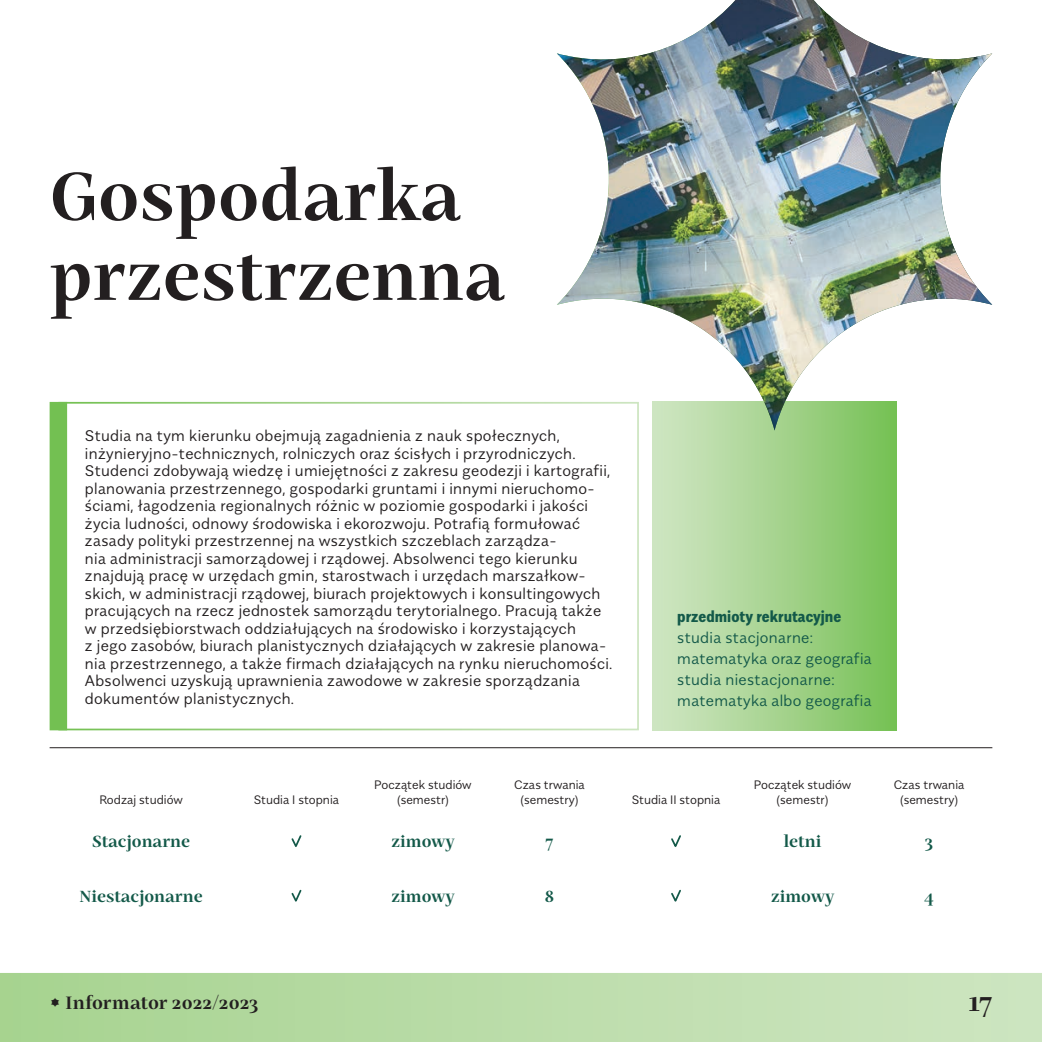
<style>
.page{position:relative;width:1042px;height:1042px;background:#fff}
.page>*{position:absolute;margin:0;border:0;box-sizing:border-box;transform-origin:0 0}
.t1{font:700 66.5px/79.8px "SGGW Mastro";color:#231f20}
.t2{font:700 26.25px "SGGW Mastro";color:#231f20}
.t3{font:700 17.5px "SGGW Mastro";letter-spacing:.005em;color:#231f20}
.t4{font:700 15.75px "SGGW Mastro";color:#135949}
.t5{font:700 15.75px "SGGW Sans Condensed";color:#135949}
.t6{font:300 15.4px/17.5px "SGGW Sans";letter-spacing:.02em;color:#231f20}
.t7{font:300 15.4px/21px "SGGW Sans";letter-spacing:.02em;color:#135949}
.t8{font:300 12.25px/14.7px "SGGW Sans";color:#231f20;text-align:center}
</style>
<div class="page">
<svg style="left:0;top:973px;width:1042px;height:69px;background:#badca9"></svg>
<div style="left:58px;top:402px;width:581px;height:328px;border:2px solid #fff"></div>
<div style="left:652px;top:402px;width:244px;height:328px;background:linear-gradient(to right,#d3e6c7,#78c157)"></div>
<img style="left:557px;top:0;width:435px;height:430px">
<div style="left:50px;top:402px;width:17px;height:328px;background:#73c052"></div>
<hr style="left:50px;top:747px;width:942px;height:1px;background:#231f20">
<svg style="left:291px;top:835px;width:11px;height:12px"></svg>
<svg style="left:671px;top:835px;width:10px;height:12px"></svg>
<svg style="left:291px;top:889px;width:11px;height:13px"></svg>
<svg style="left:671px;top:889px;width:10px;height:13px"></svg>
<h1 class="t1" style="left:50px;top:151px;width:457px">Gospodarka przestrzenna</h1>
<p class="t6" style="left:85px;top:426px;width:529px">Studia na tym kierunku obejmują zagadnienia z nauk społecznych, inżynieryjno-technicznych, rolniczych oraz ścisłych i przyrodniczych.<br>Studenci zdobywają wiedzę i umiejętności z zakresu geodezji i kartografii, planowania przestrzennego, gospodarki gruntami i innymi nieruchomo&shy;ściami, łagodzenia regionalnych różnic w poziomie gospodarki i jakości życia ludności, odnowy środowiska i ekorozwoju. Potrafią formułować zasady polityki przestrzennej na wszystkich szczeblach zarządza-<br>nia administracji samorządowej i rządowej. Absolwenci tego kierunku znajdują pracę w urzędach gmin, starostwach i urzędach marszałkow&shy;skich, w administracji rządowej, biurach projektowych i konsultingowych pracujących na rzecz jednostek samorządu terytorialnego. Pracują także w przedsiębiorstwach oddziałujących na środowisko i korzystających<br>z jego zasobów, biurach planistycznych działających w zakresie planowa&shy;nia przestrzennego, a także firmach działających na rynku nieruchomości.<br>Absolwenci uzyskują uprawnienia zawodowe w zakresie sporządzania dokumentów planistycznych.</p>
<p class="t5" style="left:677px;top:603px;width:165px">przedmioty rekrutacyjne</p>
<p class="t7" style="left:677px;top:625px;width:196px">studia stacjonarne: matematyka oraz geografia studia niestacjonarne: matematyka albo geografia</p>
<p class="t8" style="left:99px;top:791px;width:85px">Rodzaj studiów</p>
<p class="t8" style="left:254px;top:791px;width:87px">Studia I stopnia</p>
<p class="t8" style="left:374px;top:776px;width:99px">Początek studiów (semestr)</p>
<p class="t8" style="left:514px;top:776px;width:72px">Czas trwania (semestry)</p>
<p class="t8" style="left:632px;top:791px;width:90px">Studia II stopnia</p>
<p class="t8" style="left:754px;top:776px;width:99px">Początek studiów (semestr)</p>
<p class="t8" style="left:893px;top:776px;width:72px">Czas trwania (semestry)</p>
<p class="t4" style="left:92px;top:828px;width:100px">Stacjonarne</p>
<p class="t4" style="left:391px;top:828px;width:65px">zimowy</p>
<p class="t4" style="left:545px;top:828px;width:9px">7</p>
<p class="t4" style="left:784px;top:828px;width:39px">letni</p>
<p class="t4" style="left:925px;top:828px;width:10px">3</p>
<p class="t4" style="left:79px;top:883px;width:125px">Niestacjonarne</p>
<p class="t4" style="left:391px;top:883px;width:65px">zimowy</p>
<p class="t4" style="left:545px;top:883px;width:11px">8</p>
<p class="t4" style="left:771px;top:883px;width:65px">zimowy</p>
<p class="t4" style="left:924px;top:883px;width:11px">4</p>
<p class="t3" style="left:50px;top:988px;width:210px">• Informator 2022/2023</p>
<h2 class="t2" style="left:968px;top:980px;width:25px">17</h2>
</div>
